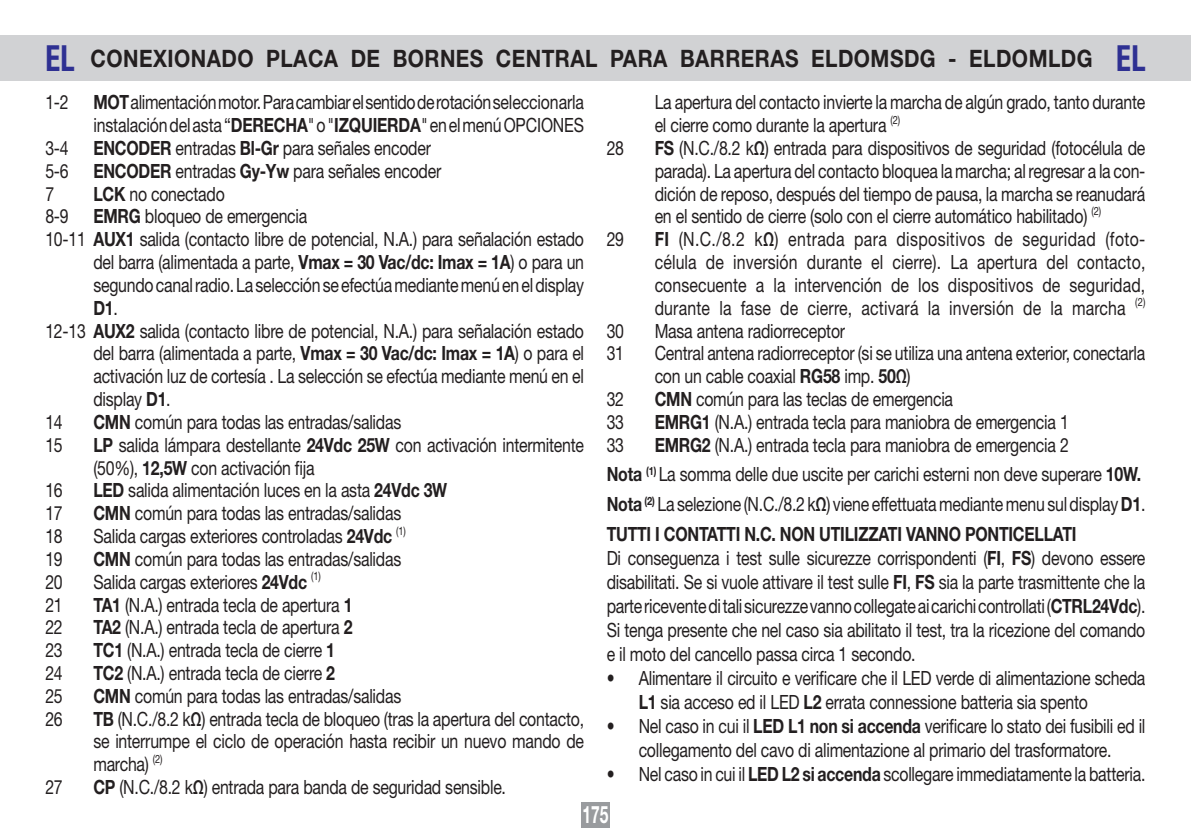
<style>
.page{position:relative;width:1191px;height:840px;background:#fff}
.page>*{position:absolute;margin:0;border:0;box-sizing:border-box;transform-origin:0 0}
.t1{font:700 24px "Helvetica Neue LT Std";letter-spacing:.02em;color:#231f20;scale:.87 1}
.t2{font:700 24px "Helvetica Neue LT Std";color:#fff;scale:.65 1}
.t3{font:19.6px/22.8px "Helvetica Neue LT Std";letter-spacing:-.015em;color:#231f20;scale:.81 1}
.t4{font:700 19.6px "Helvetica Neue LT Std";letter-spacing:-.015em;color:#231f20;scale:.81 1}
.s1{font-stretch:condensed;font-size:36px;color:#2e3092}
.s2{font-weight:700}
</style>
<div class="page">
<div style="left:581px;top:802px;width:28px;height:25px;background:#999b9e"></div>
<div style="left:0;top:35px;width:1191px;height:46px;background:#d1d2d4"></div>
<p class="t1" style="left:45px;top:44px;width:1266px"><span class="s1">EL</span> CONEXIONADO PLACA DE BORNES CENTRAL PARA BARRERAS ELDOMSDG - ELDOMLDG <span class="s1">EL</span></p>
<p class="t3" style="left:45px;top:91px;width:30px">1-2</p>
<p class="t3" style="left:93px;top:91px;width:607px"><span class="s2">MOT</span> alimentación motor. Para cambiar el sentido de rotación seleccionarla instalación del asta “<span class="s2">DERECHA</span>" o "<span class="s2">IZQUIERDA</span>" en el menú OPCIONES</p>
<p class="t3" style="left:45px;top:136px;width:30px">3-4</p>
<p class="t3" style="left:93px;top:136px;width:418px"><span class="s2">ENCODER</span> entradas <span class="s2">Bl-Gr</span> para señales encoder</p>
<p class="t3" style="left:45px;top:159px;width:30px">5-6</p>
<p class="t3" style="left:93px;top:159px;width:431px"><span class="s2">ENCODER</span> entradas <span class="s2">Gy-Yw</span> para señales encoder</p>
<p class="t3" style="left:45px;top:182px;width:12px">7</p>
<p class="t3" style="left:93px;top:182px;width:164px"><span class="s2">LCK</span> no conectado</p>
<p class="t3" style="left:45px;top:205px;width:30px">8-9</p>
<p class="t3" style="left:93px;top:205px;width:266px"><span class="s2">EMRG</span> bloqueo de emergencia</p>
<p class="t3" style="left:93px;top:227px;width:607px;text-align:justify;text-indent:-48px">10-11 <span class="s2">AUX1</span> salida (contacto libre de potencial, N.A.) para señalación estado del barra (alimentada a parte, <span class="s2">Vmax = 30 Vac/dc: Imax = 1A</span>) o para un segundo canal radio. La selección se efectúa mediante menú en el display <span class="s2">D1</span>.</p>
<p class="t3" style="left:93px;top:319px;width:607px;text-align:justify;text-indent:-48px">12-13 <span class="s2">AUX2</span> salida (contacto libre de potencial, N.A.) para señalación estado del barra (alimentada a parte, <span class="s2">Vmax = 30 Vac/dc: Imax = 1A</span>) o para el activación luz de cortesía . La selección se efectúa mediante menú en el display <span class="s2">D1</span>.</p>
<p class="t3" style="left:45px;top:410px;width:23px">14</p>
<p class="t3" style="left:93px;top:410px;width:382px"><span class="s2">CMN</span> común para todas las entradas/salidas</p>
<p class="t3" style="left:45px;top:433px;width:23px">15</p>
<p class="t3" style="left:93px;top:433px;width:607px"><span class="s2">LP</span> salida lámpara destellante <span class="s2">24Vdc 25W</span> con activación intermitente (50%), <span class="s2">12,5W</span> con activación fija</p>
<p class="t3" style="left:45px;top:478px;width:23px">16</p>
<p class="t3" style="left:93px;top:478px;width:438px"><span class="s2">LED</span> salida alimentación luces en la asta <span class="s2">24Vdc 3W</span></p>
<p class="t3" style="left:45px;top:501px;width:23px">17</p>
<p class="t3" style="left:93px;top:501px;width:382px"><span class="s2">CMN</span> común para todas las entradas/salidas</p>
<p class="t3" style="left:45px;top:524px;width:23px">18</p>
<p class="t3" style="left:93px;top:524px;width:387px">Salida cargas exteriores controladas <span class="s2">24Vdc</span> <sup>(1)</sup></p>
<p class="t3" style="left:45px;top:547px;width:23px">19</p>
<p class="t3" style="left:93px;top:547px;width:382px"><span class="s2">CMN</span> común para todas las entradas/salidas</p>
<p class="t3" style="left:45px;top:569px;width:23px">20</p>
<p class="t3" style="left:93px;top:569px;width:282px">Salida cargas exteriores <span class="s2">24Vdc</span> <sup>(1)</sup></p>
<p class="t3" style="left:45px;top:592px;width:23px">21</p>
<p class="t3" style="left:93px;top:592px;width:321px"><span class="s2">TA1</span> (N.A.) entrada tecla de apertura <span class="s2">1</span></p>
<p class="t3" style="left:45px;top:615px;width:23px">22</p>
<p class="t3" style="left:93px;top:615px;width:321px"><span class="s2">TA2</span> (N.A.) entrada tecla de apertura <span class="s2">2</span></p>
<p class="t3" style="left:45px;top:638px;width:23px">23</p>
<p class="t3" style="left:93px;top:638px;width:300px"><span class="s2">TC1</span> (N.A.) entrada tecla de cierre <span class="s2">1</span></p>
<p class="t3" style="left:45px;top:661px;width:23px">24</p>
<p class="t3" style="left:93px;top:661px;width:300px"><span class="s2">TC2</span> (N.A.) entrada tecla de cierre <span class="s2">2</span></p>
<p class="t3" style="left:45px;top:683px;width:23px">25</p>
<p class="t3" style="left:93px;top:683px;width:382px"><span class="s2">CMN</span> común para todas las entradas/salidas</p>
<p class="t3" style="left:45px;top:706px;width:23px">26</p>
<p class="t3" style="left:93px;top:706px;width:607px;text-align:justify"><span class="s2">TB</span> (N.C./8.2 k<span class="s2">Ω</span>) entrada tecla de bloqueo (tras la apertura del contacto, se interrumpe el ciclo de operación hasta recibir un nuevo mando de marcha) <sup>(2)</sup></p>
<p class="t3" style="left:45px;top:775px;width:23px">27</p>
<p class="t3" style="left:93px;top:775px;width:511px"><span class="s2">CP</span> (N.C./8.2 k<span class="s2">Ω</span>) entrada para banda de seguridad sensible.</p>
<p class="t3" style="left:654px;top:91px;width:607px">La apertura del contacto invierte la marcha de algún grado, tanto durante el cierre como durante la apertura <sup>(2)</sup></p>
<p class="t3" style="left:606px;top:136px;width:23px">28</p>
<p class="t3" style="left:654px;top:136px;width:607px;text-align:justify"><span class="s2">FS</span> (N.C./8.2 k<span class="s2">Ω</span>) entrada para dispositivos de seguridad (fotocélula de parada). La apertura del contacto bloquea la marcha; al regresar a la con&shy;dición de reposo, después del tiempo de pausa, la marcha se reanudará en el sentido de cierre (solo con el cierre automático habilitado) <sup>(2)</sup></p>
<p class="t3" style="left:606px;top:227px;width:23px">29</p>
<p class="t3" style="left:654px;top:227px;width:607px;text-align:justify"><span class="s2">FI</span> (N.C./8.2 k<span class="s2">Ω</span>) entrada para dispositivos de seguridad (foto&shy;célula de inversión durante el cierre). La apertura del contacto, consecuente a la intervención de los dispositivos de seguridad, durante la fase de cierre, activará la inversión de la marcha <sup>(2)</sup></p>
<p class="t3" style="left:606px;top:319px;width:23px">30</p>
<p class="t3" style="left:654px;top:319px;width:237px">Masa antena radiorreceptor</p>
<p class="t3" style="left:606px;top:341px;width:23px">31</p>
<p class="t3" style="left:654px;top:341px;width:607px">Central antena radiorreceptor (si se utiliza una antena exterior, conectarla con un cable coaxial <span class="s2">RG58</span> imp. <span class="s2">50Ω</span>)</p>
<p class="t3" style="left:606px;top:387px;width:23px">32</p>
<p class="t3" style="left:654px;top:387px;width:370px"><span class="s2">CMN</span> común para las teclas de emergencia</p>
<p class="t3" style="left:606px;top:410px;width:23px">33</p>
<p class="t3" style="left:654px;top:410px;width:513px"><span class="s2">EMRG1</span> (N.A.) entrada tecla para maniobra de emergencia 1</p>
<p class="t3" style="left:606px;top:433px;width:23px">33</p>
<p class="t3" style="left:654px;top:433px;width:513px"><span class="s2">EMRG2</span> (N.A.) entrada tecla para maniobra de emergencia 2</p>
<p class="t3" style="left:606px;top:462px;width:661px"><span class="s2">Nota</span> <sup>(1)</sup> La somma delle due uscite per carichi esterni non deve superare <span class="s2">10W.</span></p>
<p class="t3" style="left:606px;top:492px;width:666px"><span class="s2">Nota</span> <sup>(2)</sup> La selezione (N.C./8.2 k<span class="s2">Ω</span>) viene effettuata mediante menu sul display <span class="s2">D1</span>.</p>
<p class="t4" style="left:606px;top:521px;width:581px">TUTTI I CONTATTI N.C. NON UTILIZZATI VANNO PONTICELLATI</p>
<p class="t3" style="left:606px;top:545px;width:666px;line-height:24px;text-align:justify">Di conseguenza i test sulle sicurezze corrispondenti (<span class="s2">FI</span>, <span class="s2">FS</span>) devono essere disabilitati. Se si vuole attivare il test sulle <span class="s2">FI</span>, <span class="s2">FS</span> sia la parte trasmittente che la parte ricevente di tali sicurezze vanno collegate ai carichi controllati (<span class="s2">CTRL24Vdc</span>).</p>
<p class="t3" style="left:606px;top:617px;width:666px;line-height:24px">Si tenga presente che nel caso sia abilitato il test, tra la ricezione del comando e il moto del cancello passa circa 1 secondo.</p>
<p class="t3" style="left:638px;top:665px;width:627px;line-height:24px;text-indent:-32px">• Alimentare il circuito e verificare che il LED verde di alimentazione scheda<br><span class="s2">L1</span> sia acceso ed il LED <span class="s2">L2</span> errata connessione batteria sia spento</p>
<p class="t3" style="left:606px;top:713px;width:666px;line-height:24px;text-align:center">• Nel caso in cui il <span class="s2">LED L1 non si accenda</span> verificare lo stato dei fusibili ed il collegamento del cavo di alimentazione al primario del trasformatore.</p>
<p class="t3" style="left:606px;top:762px;width:666px">• Nel caso in cui il <span class="s2">LED L2 si accenda</span> scollegare immediatamente la batteria.</p>
<p class="t2" style="left:582px;top:799px;width:42px">175</p>
</div>
